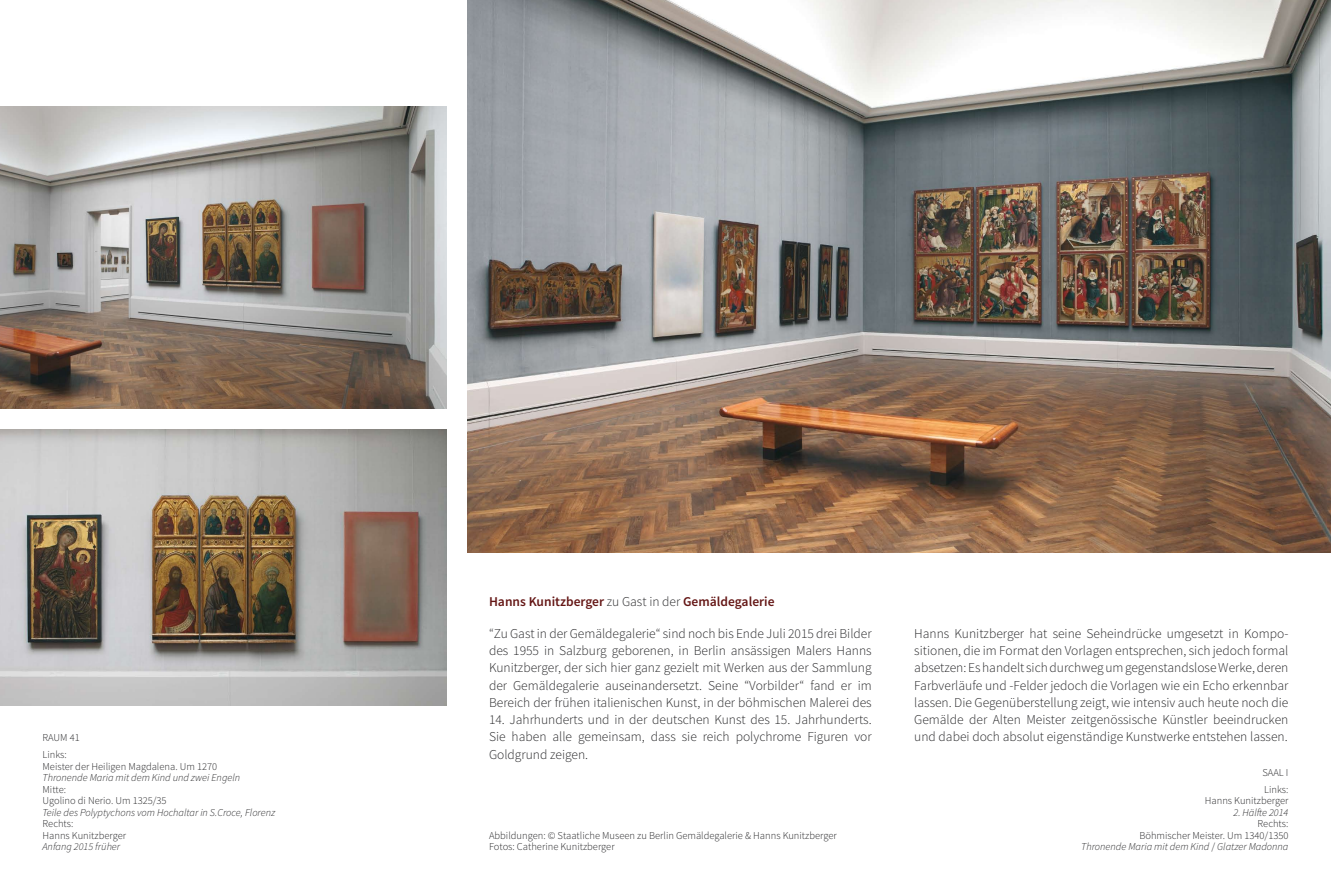
<style>
.page{position:relative;width:1331px;height:893px;background:#fff}
.page>*{position:absolute;margin:0;border:0;box-sizing:border-box;transform-origin:0 0}
.t1{font:300 13.5px/17.2px "Source Sans Pro";color:#28282a;text-align:justify}
.t2{font:600 13.5px "Source Sans Pro";color:#641615}
.t3{font:300 10.5px/11.6px "Source Sans Pro";color:#28282a}
.t4{font:italic 300 10.5px/11.6px "Source Sans Pro";color:#28282a;text-align:right}
.s1{font-weight:300;color:#28282a}
.s2{font-style:normal}
</style>
<div class="page">
<img style="left:468px;top:0;width:863px;height:553px">
<img style="left:0;top:429px;width:446px;height:277px">
<img style="left:0;top:106px;width:446px;height:302px">
<p class="t2" style="left:489px;top:593px;width:287px">Hanns Kunitzberger <span class="s1">zu Gast in der</span> Gemäldegalerie</p>
<p class="t1" style="left:489px;top:625px;width:384px">“Zu Gast in der Gemäldegalerie“ sind noch bis Ende Juli 2015 drei Bilder des 1955 in Salzburg geborenen, in Berlin ansässigen Malers Hanns Kunitzberger, der sich hier ganz gezielt mit Werken aus der Sammlung der Gemäldegalerie auseinandersetzt. Seine “Vorbilder“ fand er im Bereich der frühen italienischen Kunst, in der böhmischen Malerei des</p>
<p class="t1" style="left:489px;top:711px;width:384px">14. Jahrhunderts und in der deutschen Kunst des 15. Jahrhunderts.<br>Sie haben alle gemeinsam, dass sie reich polychrome Figuren vor Goldgrund zeigen.</p>
<p class="t1" style="left:914px;top:625px;width:376px">Hanns Kunitzberger hat seine Seheindrücke umgesetzt in Kompo&shy;sitionen, die im Format den Vorlagen entsprechen, sich jedoch formal absetzen: Es handelt sich durchweg um gegenstandslose Werke, deren Farbverläufe und -Felder jedoch die Vorlagen wie ein Echo erkennbar lassen. Die Gegenüberstellung zeigt, wie intensiv auch heute noch die Gemälde der Alten Meister zeitgenössische Künstler beeindrucken</p>
<p class="t3" style="left:43px;top:732px;width:39px">RAUM 41</p>
<p class="t1" style="left:914px;top:728px;width:375px">und dabei doch absolut eigenständige Kunstwerke entstehen lassen.</p>
<p class="t3" style="left:43px;top:749px;width:176px">Links:<br>Meister der Heiligen Magdalena. Um 1270</p>
<p class="t4" style="left:43px;top:772px;width:199px">Thronende Maria mit dem Kind und zwei Engeln</p>
<p class="t3" style="left:43px;top:783px;width:126px">Mitte:<br>Ugolino di Nerio. Um 1325/35</p>
<p class="t4" style="left:43px;top:807px;width:234px">Teile des Polyptychons vom Hochaltar in S.Croce, Florenz</p>
<p class="t3" style="left:43px;top:818px;width:85px">Rechts:<br>Hanns Kunitzberger</p>
<p class="t4" style="left:43px;top:841px;width:79px">Anfang 2015 früher</p>
<p class="t3" style="left:1262px;top:764px;width:28px;line-height:16.5px">SAAL I<br>Links:</p>
<p class="t3" style="left:1205px;top:795px;width:85px">Hanns Kunitzberger</p>
<p class="t4" style="left:1233px;top:807px;width:56px">2. Hälfte 2014</p>
<p class="t4" style="left:1081px;top:818px;width:209px"><span class="s2">Rechts:<br>Böhmischer Meister. Um 1340/1350<br></span>Thronende Maria mit dem Kind <span class="s2">/</span> Glatzer Madonna</p>
<p class="t3" style="left:489px;top:830px;width:349px">Abbildungen: © Staatliche Museen zu Berlin Gemäldegalerie &amp; Hanns Kunitzberger<br>Fotos: Catherine Kunitzberger</p>
</div>
